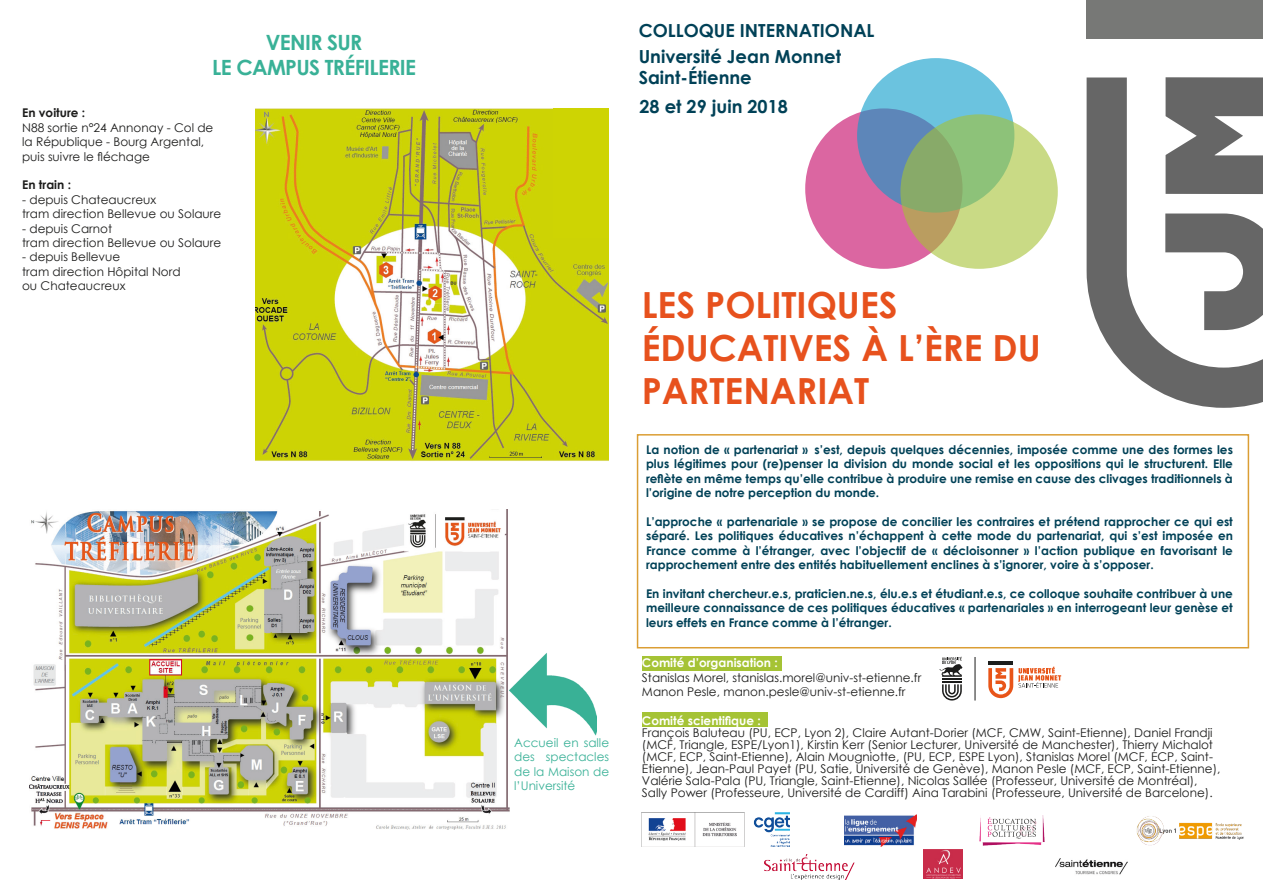
<style>
.page{position:relative;width:1263px;height:893px;background:#fff}
.page>*{position:absolute;margin:0;border:0;box-sizing:border-box;transform-origin:0 0}
.t1{font:700 36px/43.2px "Century Gothic";color:#e7511d}
.t2{font:700 21px "Century Gothic";letter-spacing:-.03em;color:#39b197}
.t3{font:700 18px "Century Gothic";color:#004157}
.t4{font:12px/12px "Century Gothic";color:#1c1c1b}
.t5{font:700 12px/14.4px "Century Gothic";color:#004157;text-align:justify}
.t6{font:12px/14.4px "Century Gothic";color:#39b197;text-align:justify}
.t7{font:700 12px "Century Gothic";color:#fffffe}
.t8{font:700 12px "Century Gothic";color:#1c1c1b}
</style>
<div class="page">
<div style="left:642px;top:712px;width:126px;height:15px;background:#a5c335"></div>
<div style="left:642px;top:656px;width:139px;height:15px;background:#a5c335"></div>
<div style="left:637px;top:434px;width:612px;height:214px;border:2px solid #db9e34"></div>
<img style="left:764px;top:854px;width:91px;height:25px">
<img style="left:980px;top:816px;width:64px;height:30px">
<img style="left:1136px;top:816px;width:108px;height:30px">
<svg style="left:942px;top:684px;width:20px;height:16px"></svg>
<hr style="left:942px;top:681px;width:20px;height:2px;background:#1c1c1b">
<hr style="left:942px;top:678px;width:20px;height:2px;background:#1c1c1b">
<svg style="left:939px;top:657px;width:23px;height:20px"></svg>
<hr style="left:975px;top:657px;width:1px;height:43px;background:#1c1c1b">
<hr style="left:988px;top:661px;width:25px;height:4px;background:#1d1e1c">
<svg style="left:988px;top:667px;width:73px;height:31px"></svg>
<img style="left:256px;top:108px;width:353px;height:353px">
<img style="left:29px;top:510px;width:480px;height:319px">
<div style="left:553px;top:108px;width:56px;height:130px;background:#ced403"></div>
<img style="left:509px;top:653px;width:87px;height:83px">
<img style="left:1056px;top:858px;width:71px;height:17px">
<img style="left:923px;top:850px;width:40px;height:28px">
<div style="left:805px;top:108px;width:157px;height:161px;background:#db66a1;border-radius:50%"></div>
<svg style="left:857px;top:58px;width:158px;height:155px;background:#66aacf"></svg>
<svg style="left:900px;top:114px;width:158px;height:155px;background:#acc57a"></svg>
<img style="left:844px;top:814px;width:73px;height:32px">
<img style="left:648px;top:813px;width:141px;height:33px">
<svg style="left:1086px;top:77px;width:177px;height:331px;fill:#666"></svg>
<div style="left:1086px;top:0;width:177px;height:39px;background:#777876"></div>
<svg style="left:1165px;top:213px;width:98px;height:117px"></svg>
<p class="t2" style="left:266px;top:26px;width:98px">VENIR SUR</p>
<p class="t2" style="left:212px;top:51px;width:205px">LE CAMPUS TRÉFILERIE</p>
<p class="t8" style="left:22px;top:104px;width:65px">En voiture :</p>
<p class="t4" style="left:22px;top:121px;width:193px">N88 sortie n°24 Annonay - Col de</p>
<p class="t4" style="left:22px;top:136px;width:184px">la République - Bourg Argental,</p>
<p class="t4" style="left:22px;top:150px;width:129px">puis suivre le fléchage</p>
<p class="t8" style="left:22px;top:176px;width:50px">En train :</p>
<p class="t4" style="left:22px;top:193px;width:136px">- depuis Chateaucreux</p>
<p class="t4" style="left:22px;top:208px;width:201px">tram direction Bellevue ou Solaure</p>
<p class="t4" style="left:22px;top:222px;width:91px">- depuis Carnot</p>
<p class="t4" style="left:22px;top:237px;width:201px">tram direction Bellevue ou Solaure</p>
<p class="t4" style="left:22px;top:251px;width:100px">- depuis Bellevue</p>
<p class="t4" style="left:22px;top:265px;width:160px">tram direction Hôpital Nord</p>
<p class="t4" style="left:22px;top:280px;width:105px">ou Chateaucreux</p>
<p class="t3" style="left:639px;top:17px;width:237px">COLLOQUE INTERNATIONAL</p>
<p class="t3" style="left:639px;top:43px;width:204px">Université Jean Monnet</p>
<p class="t3" style="left:639px;top:64px;width:115px">Saint-Étienne</p>
<p class="t3" style="left:639px;top:93px;width:150px">28 et 29 juin 2018</p>
<p class="t6" style="left:514px;top:735px;width:96px">Accueil en salle des spectacles de la Maison de l’Université</p>
<p class="t1" style="left:642px;top:282px;width:400px">LES POLITIQUES<br>ÉDUCATIVES À L’ÈRE DU<br>PARTENARIAT</p>
<p class="t5" style="left:646px;top:442px;width:588px">La notion de « partenariat » s’est, depuis quelques décennies, imposée comme une des formes les plus légitimes pour (re)penser la division du monde social et les oppositions qui le structurent. Elle reflète en même temps qu’elle contribue à produire une remise en cause des clivages traditionnels à l’origine de notre perception du monde.</p>
<p class="t5" style="left:646px;top:514px;width:588px">L’approche « partenariale » se propose de concilier les contraires et prétend rapprocher ce qui est séparé. Les politiques éducatives n’échappent à cette mode du partenariat, qui s’est imposée en France comme à l’étranger, avec l’objectif de « décloisonner » l’action publique en favorisant le rapprochement entre des entités habituellement enclines à s’ignorer, voire à s’opposer.</p>
<p class="t5" style="left:646px;top:586px;width:588px">En invitant chercheur.e.s, praticien.ne.s, élu.e.s et étudiant.e.s, ce colloque souhaite contribuer à une meilleure connaissance de ces politiques éducatives « partenariales » en interrogeant leur genèse et leurs effets en France comme à l’étranger.</p>
<p class="t7" style="left:642px;top:654px;width:137px">Comité d’organisation :</p>
<p class="t4" style="left:642px;top:671px;width:281px">Stanislas Morel, stanislas.morel@univ-st-etienne.fr</p>
<p class="t4" style="left:642px;top:685px;width:265px">Manon Pesle, manon.pesle@univ-st-etienne.fr</p>
<p class="t7" style="left:642px;top:711px;width:120px">Comité scientifique :</p>
<p class="t4" style="left:642px;top:726px;width:580px">François Baluteau (PU, ECP, Lyon 2), Claire Autant-Dorier (MCF, CMW, Saint-Etienne), Daniel Frandji (MCF, Triangle, ESPE/Lyon1), Kirstin Kerr (Senior Lecturer, Université de Manchester), Thierry Michalot (MCF, ECP, Saint-Etienne), Alain Mougniotte, (PU, ECP, ESPE Lyon), Stanislas Morel (MCF, ECP, Saint-Etienne), Jean-Paul Payet (PU, Satie, Université de Genève), Manon Pesle (MCF, ECP, Saint-Etienne), Valérie Sala-Pala (PU, Triangle, Saint-Etienne), Nicolas Sallée (Professeur, Université de Montréal), Sally Power (Professeure, Université de Cardiff) Aina Tarabini (Professeure, Université de Barcelone).</p>
</div>
